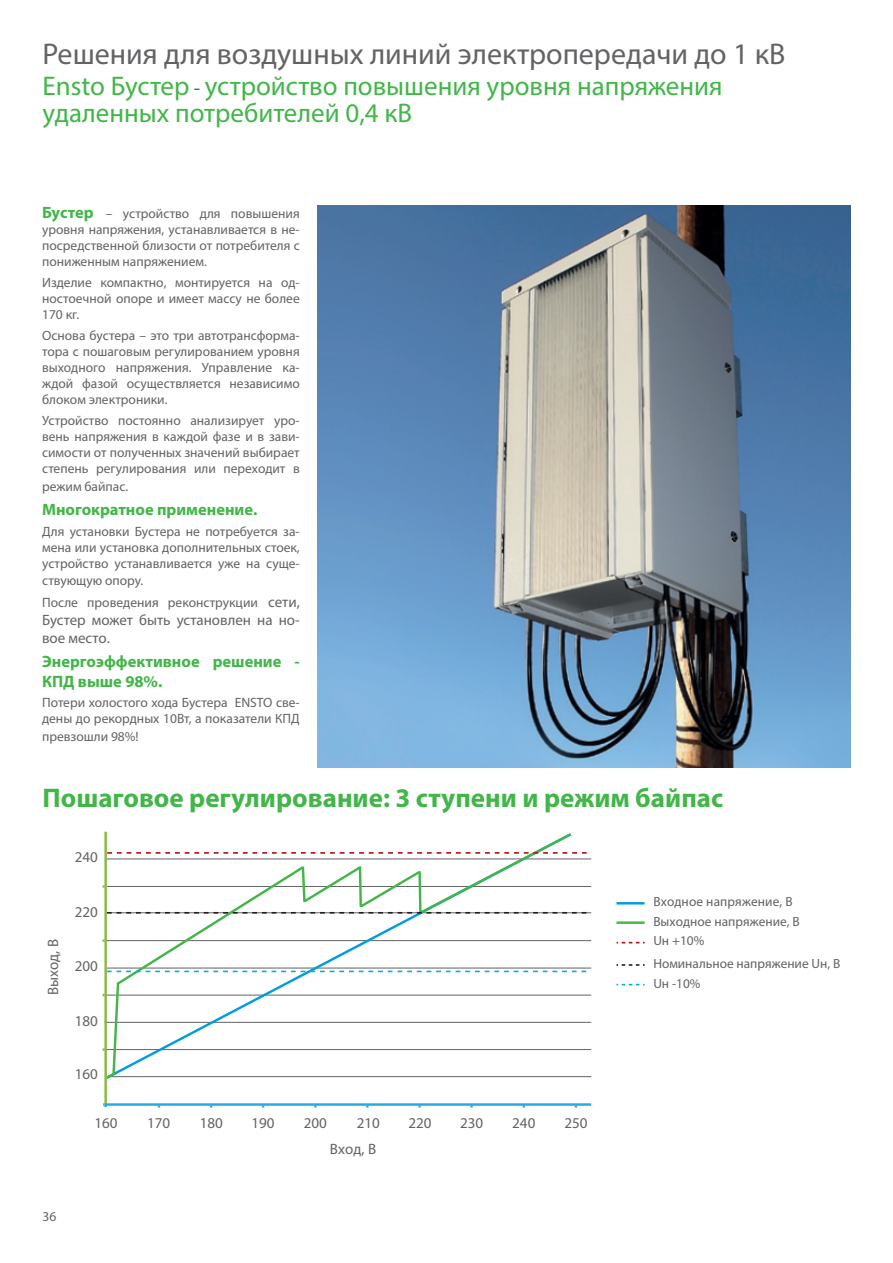
<style>
.page{position:relative;width:893px;height:1263px;background:#fff}
.page>*{position:absolute;margin:0;border:0;box-sizing:border-box;transform-origin:0 0}
.CONTENT___1{font:30px "Myriad Pro";color:#636366}
.CONTENT___1-2{font:27px/27px "Myriad Pro";color:#42b649}
.Subheading{font:700 27px "Myriad Pro";color:#42b649}
.Subheading_in_Text{font:700 16.5px/19.8px "Myriad Pro";color:#42b649}
.Body_Text{font:15px/18px "Myriad Pro";color:#636366}
.Body_Text-2{font:13.5px/16.2px "Myriad Pro";color:#636366;text-align:justify}
.Subheading_in_Text-2{font:13.5px/16.2px "Myriad Pro";color:#636366;text-align:justify}
.t1{font:13.35px/19.6px "Myriad Pro";color:#636366}
.s1{font-size:21px;color:#636366}
.s2{font-weight:700;font-size:16.5px;color:#42b649}
.s3{font-size:15px}
</style>
<div class="page">
<img style="left:318px;top:206px;width:532px;height:561px">
<hr style="left:616px;top:902px;width:29px;height:2px;background:#009ddc">
<hr style="left:616px;top:921px;width:29px;height:3px;background:#42b649">
<svg style="left:616px;top:942px;width:29px;height:1px"></svg>
<svg style="left:616px;top:964px;width:29px;height:2px"></svg>
<svg style="left:616px;top:984px;width:29px;height:1px"></svg>
<hr style="left:104px;top:832px;width:3px;height:272px;background:#88ba41">
<hr style="left:104px;top:1103px;width:487px;height:3px;background:#24aae1">
<svg style="left:103px;top:831px;width:488px;height:250px"></svg>
<p class="CONTENT___1" style="left:43px;top:35px;width:744px">Решения для воздушных линий электропередачи до 1 кВ</p>
<p class="CONTENT___1-2" style="left:43px;top:72px;width:682px">Ensto Бустер <span class="s1">-</span> устройство повышения уровня напряжения удаленных потребителей 0,4 кВ</p>
<p class="Subheading_in_Text-2" style="left:42px;top:205px;width:259px"><span class="s2">Бустер</span> – устройство для повышения уровня напряжения, устанавливается в не&shy;посредственной близости от потребителя с пониженным напряжением.</p>
<p class="Body_Text-2" style="left:42px;top:274px;width:259px">Изделие компактно, монтируется на од&shy;ностоечной опоре и имеет массу не более 170 кг.</p>
<p class="Body_Text-2" style="left:42px;top:327px;width:259px">Основа бустера – это три автотрансформа&shy;тора с пошаговым регулированием уровня выходного напряжения. Управление ка&shy;ждой фазой осуществляется независимо блоком электроники.</p>
<p class="Body_Text-2" style="left:42px;top:412px;width:259px">Устройство постоянно анализирует уро&shy;вень напряжения в каждой фазе и в зави&shy;симости от полученных значений выбирает степень регулирования или переходит в</p>
<p class="Body_Text-2" style="left:42px;top:479px;width:88px">режим байпас.</p>
<p class="Subheading_in_Text" style="left:42px;top:499px;width:217px">Многократное применение.</p>
<p class="Body_Text-2" style="left:42px;top:523px;width:259px">Для установки Бустера не потребуется за&shy;мена или установка дополнительных стоек, устройство устанавливается уже на суще&shy;ствующую опору.</p>
<p class="Body_Text-2" style="left:42px;top:594px;width:259px">После проведения реконструкции <span class="s3">сети,</span></p>
<p class="Body_Text" style="left:42px;top:610px;width:259px">Бустер может быть установлен на но&shy;вое место.</p>
<p class="Subheading_in_Text" style="left:42px;top:651px;width:259px">Энергоэффективное решение -<br>КПД выше 98%.</p>
<p class="Body_Text-2" style="left:42px;top:694px;width:259px">Потери холостого хода Бустера ENSTO све&shy;дены до рекордных 10Вт, а показатели КПД</p>
<p class="Body_Text-2" style="left:42px;top:728px;width:98px">превзошли 98%!</p>
<p class="Subheading" style="left:43px;top:780px;width:682px">Пошаговое регулирование: 3 ступени и режим байпас</p>
<p class="Body_Text" style="left:75px;top:848px;width:25px">240</p>
<p class="Body_Text" style="left:45px;top:995px;width:58px;rotate:-90deg">Выход, В</p>
<p class="Body_Text" style="left:75px;top:903px;width:25px">220</p>
<p class="Body_Text" style="left:75px;top:958px;width:25px">200</p>
<p class="Body_Text" style="left:75px;top:1012px;width:25px">180</p>
<p class="Body_Text" style="left:75px;top:1065px;width:25px">160</p>
<p class="Body_Text" style="left:95px;top:1114px;width:25px">160</p>
<p class="Body_Text" style="left:147px;top:1114px;width:25px">170</p>
<p class="Body_Text" style="left:200px;top:1114px;width:25px">180</p>
<p class="Body_Text" style="left:251px;top:1114px;width:25px">190</p>
<p class="Body_Text" style="left:304px;top:1114px;width:25px">200</p>
<p class="Body_Text" style="left:357px;top:1114px;width:25px">210</p>
<p class="Body_Text" style="left:408px;top:1114px;width:25px">220</p>
<p class="Body_Text" style="left:460px;top:1114px;width:25px">230</p>
<p class="Body_Text" style="left:512px;top:1114px;width:25px">240</p>
<p class="Body_Text" style="left:564px;top:1114px;width:25px">250</p>
<p class="Body_Text" style="left:330px;top:1140px;width:48px">Вход, В</p>
<p class="Body_Text-2" style="left:43px;top:1208px;width:15px">36</p>
<p class="t1" style="left:653px;top:892px;width:148px">Входное напряжение, В<br>Выходное напряжение, В<br>Uн +10%</p>
<p class="t1" style="left:653px;top:954px;width:188px">Номинальное напряжение Uн, В<br>Uн -10%</p>
</div>
